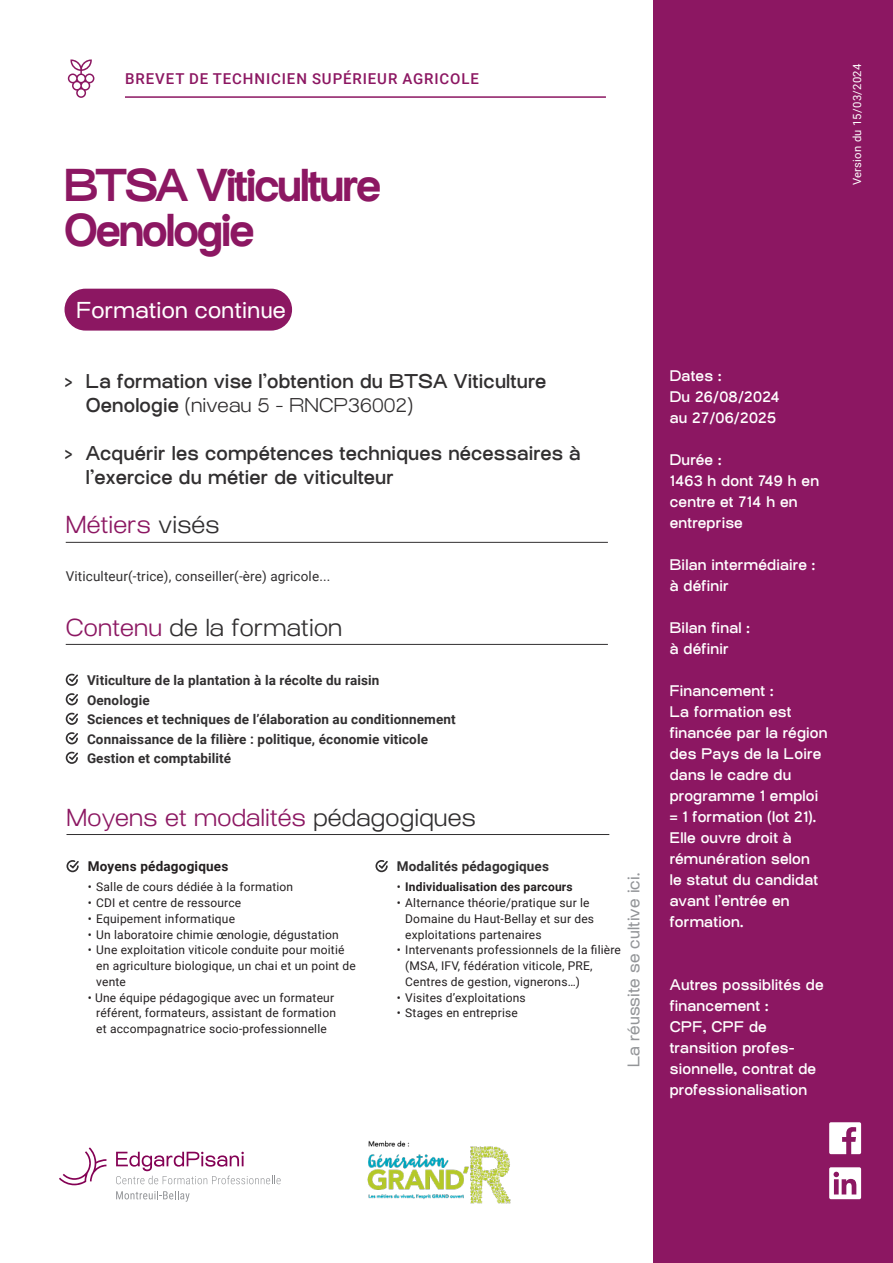
<style>
.page{position:relative;width:893px;height:1263px;background:#fff}
.page>*{position:absolute;margin:0;border:0;box-sizing:border-box;transform-origin:0 0}
.t1{font:700 45px "Osmose";letter-spacing:-.065em;color:#8c1762}
.t2{font:300 24px "Osmose";letter-spacing:.01em;color:#8c1762}
.t3{font:300 24px "Osmose";letter-spacing:.01em;color:#312f30}
.t4{font:22.5px "Osmose";letter-spacing:.01em;color:#fff}
.t5{font:500 19.5px/24px "Osmose";letter-spacing:.01em;color:#312f30}
.t6{font:300 19.5px "Osmose";letter-spacing:.01em;color:#312f30}
.t7{font:16.5px "Osmose";letter-spacing:.01em;color:#939598}
.t8{font:500 15px/21px "Osmose";letter-spacing:.015em;color:#fff}
.t9{font:500 15px "Roboto";letter-spacing:.06em;color:#8c1762}
.t10{font:700 13.5px/19.5px "Roboto";letter-spacing:.01em;color:#312f30}
.t11{font:13.5px "Roboto";letter-spacing:.01em;color:#312f30}
.t12{font:700 13.5px "Roboto";letter-spacing:.015em;color:#231f20}
.t13{font:12px "Roboto";letter-spacing:.015em;color:#231f20}
.t14{font:700 12px "Roboto";letter-spacing:.015em;color:#231f20}
.t15{font:11.25px "Roboto";letter-spacing:.025em;color:#fff}
.s1{font-weight:500}
.s2{color:#312f30}
.s3{color:#8c1762}
.s4{font-weight:400}
</style>
<div class="page">
<div style="left:65px;top:289px;width:227px;height:42px;background:#8c1762;border-radius:21px"></div>
<div style="left:654px;top:0;width:239px;height:1263px;background:#8c1762"></div>
<svg style="left:829px;top:1167px;width:32px;height:32px"></svg>
<svg style="left:829px;top:1122px;width:32px;height:32px"></svg>
<svg style="left:116px;top:1191px;width:74px;height:11px"></svg>
<svg style="left:59px;top:1147px;width:47px;height:38px"></svg>
<svg style="left:116px;top:1152px;width:165px;height:32px"></svg>
<hr style="left:125px;top:96px;width:481px;height:2px;background:#8c1762">
<hr style="left:66px;top:644px;width:542px;height:1px;background:#312f30">
<svg style="left:65px;top:673px;width:13px;height:33px"></svg>
<svg style="left:65px;top:712px;width:13px;height:33px"></svg>
<svg style="left:65px;top:751px;width:13px;height:13px"></svg>
<hr style="left:66px;top:542px;width:542px;height:1px;background:#312f30">
<hr style="left:67px;top:834px;width:542px;height:1px;background:#312f30">
<svg style="left:66px;top:860px;width:13px;height:13px"></svg>
<svg style="left:375px;top:860px;width:13px;height:13px"></svg>
<svg style="left:68px;top:59px;width:26px;height:39px"></svg>
<img style="left:367px;top:1140px;width:144px;height:64px">
<p class="t9" style="left:125px;top:68px;width:355px">BREVET DE TECHNICIEN SUPÉRIEUR AGRICOLE</p>
<p class="t1" style="left:64px;top:159px;width:319px">BTSA Viticulture</p>
<p class="t1" style="left:64px;top:204px;width:193px">Oenologie</p>
<p class="t4" style="left:77px;top:297px;width:211px">Formation continue</p>
<p class="t5" style="left:65px;top:372px;width:483px">&gt; La formation vise l’obtention du BTSA Viticulture</p>
<p class="t6" style="left:86px;top:394px;width:329px"><span class="s1">Oenologie</span> (niveau 5 - RNCP36002)</p>
<p class="t5" style="left:86px;top:444px;width:497px;text-indent:-21px">&gt; Acquérir les compétences techniques nécessaires à l’exercice du métier de viticulteur</p>
<p class="t2" style="left:66px;top:511px;width:155px">Métiers <span class="s2">visés</span></p>
<p class="t11" style="left:66px;top:567px;width:266px">Viticulteur(-trice), conseiller(-ère) agricole...</p>
<p class="t3" style="left:66px;top:613px;width:278px"><span class="s3">Contenu</span> de la formation</p>
<p class="t10" style="left:87px;top:670px;width:294px">Viticulture de la plantation à la récolte du raisin</p>
<p class="t10" style="left:87px;top:689px;width:370px">Oenologie<br>Sciences et techniques de l’élaboration au conditionnement</p>
<p class="t10" style="left:87px;top:728px;width:343px">Connaissance de la filière : politique, économie viticole</p>
<p class="t10" style="left:87px;top:748px;width:146px">Gestion et comptabilité</p>
<p class="t2" style="left:67px;top:803px;width:411px">Moyens et modalités <span class="s2">pédagogiques</span></p>
<p class="t12" style="left:88px;top:857px;width:142px">Moyens pédagogiques</p>
<p class="t13" style="left:88px;top:879px;width:207px">• Salle de cours dédiée à la formation</p>
<p class="t13" style="left:88px;top:894px;width:155px">• CDI et centre de ressource</p>
<p class="t13" style="left:88px;top:910px;width:149px">• Equipement informatique</p>
<p class="t13" style="left:88px;top:926px;width:253px">• Un laboratoire chimie œnologie, dégustation</p>
<p class="t13" style="left:88px;top:942px;width:258px">• Une exploitation viticole conduite pour moitié</p>
<p class="t13" style="left:96px;top:957px;width:261px">en agriculture biologique, un chai et un point de</p>
<p class="t13" style="left:96px;top:973px;width:31px">vente</p>
<p class="t13" style="left:88px;top:989px;width:248px">• Une équipe pédagogique avec un formateur</p>
<p class="t13" style="left:96px;top:1005px;width:241px">référent, formateurs, assistant de formation</p>
<p class="t13" style="left:96px;top:1020px;width:232px">et accompagnatrice socio-professionnelle</p>
<p class="t10" style="left:397px;top:856px;width:154px">Modalités pédagogiques</p>
<p class="t14" style="left:397px;top:879px;width:177px"><span class="s4">•</span> Individualisation des parcours</p>
<p class="t13" style="left:397px;top:894px;width:194px">• Alternance théorie/pratique sur le</p>
<p class="t13" style="left:405px;top:910px;width:190px">Domaine du Haut-Bellay et sur des</p>
<p class="t13" style="left:405px;top:926px;width:138px">exploitations partenaires</p>
<p class="t13" style="left:397px;top:942px;width:226px">• Intervenants professionnels de la filière</p>
<p class="t13" style="left:405px;top:957px;width:189px">(MSA, IFV, fédération viticole, PRE,</p>
<p class="t13" style="left:405px;top:973px;width:176px">Centres de gestion, vignerons…)</p>
<p class="t13" style="left:397px;top:989px;width:131px">• Visites d’exploitations</p>
<p class="t13" style="left:397px;top:1005px;width:123px">• Stages en entreprise</p>
<p class="t7" style="left:624px;top:1067px;width:196px;rotate:-90deg">La réussite se cultive ici.</p>
<p class="t15" style="left:849px;top:185px;width:123px;rotate:-90deg">Version du 15/03/2024</p>
<p class="t8" style="left:670px;top:367px;width:53px">Dates :</p>
<p class="t8" style="left:670px;top:388px;width:111px">Du 26/08/2024 au 27/06/2025</p>
<p class="t8" style="left:670px;top:451px;width:53px">Durée :</p>
<p class="t8" style="left:670px;top:472px;width:151px">1463 h dont 749 h en centre et 714 h en entreprise</p>
<p class="t8" style="left:670px;top:556px;width:147px">Bilan intermédiaire :</p>
<p class="t8" style="left:670px;top:577px;width:60px">à définir</p>
<p class="t8" style="left:670px;top:619px;width:82px">Bilan final :</p>
<p class="t8" style="left:670px;top:640px;width:60px">à définir</p>
<p class="t8" style="left:670px;top:682px;width:105px">Financement :</p>
<p class="t8" style="left:670px;top:703px;width:159px">La formation est financée par la région des Pays de la Loire dans le cadre du</p>
<p class="t8" style="left:670px;top:787px;width:150px">programme 1 emploi = 1 formation (lot 21).<br>Elle ouvre droit à rémunération selon le statut du candidat avant l’entrée en formation.</p>
<p class="t8" style="left:670px;top:976px;width:155px">Autres possiblités de financement :</p>
<p class="t8" style="left:670px;top:1018px;width:99px">CPF, CPF de</p>
<p class="t8" style="left:670px;top:1039px;width:148px">transition profes&shy;sionnelle, contrat de professionalisation</p>
</div>
